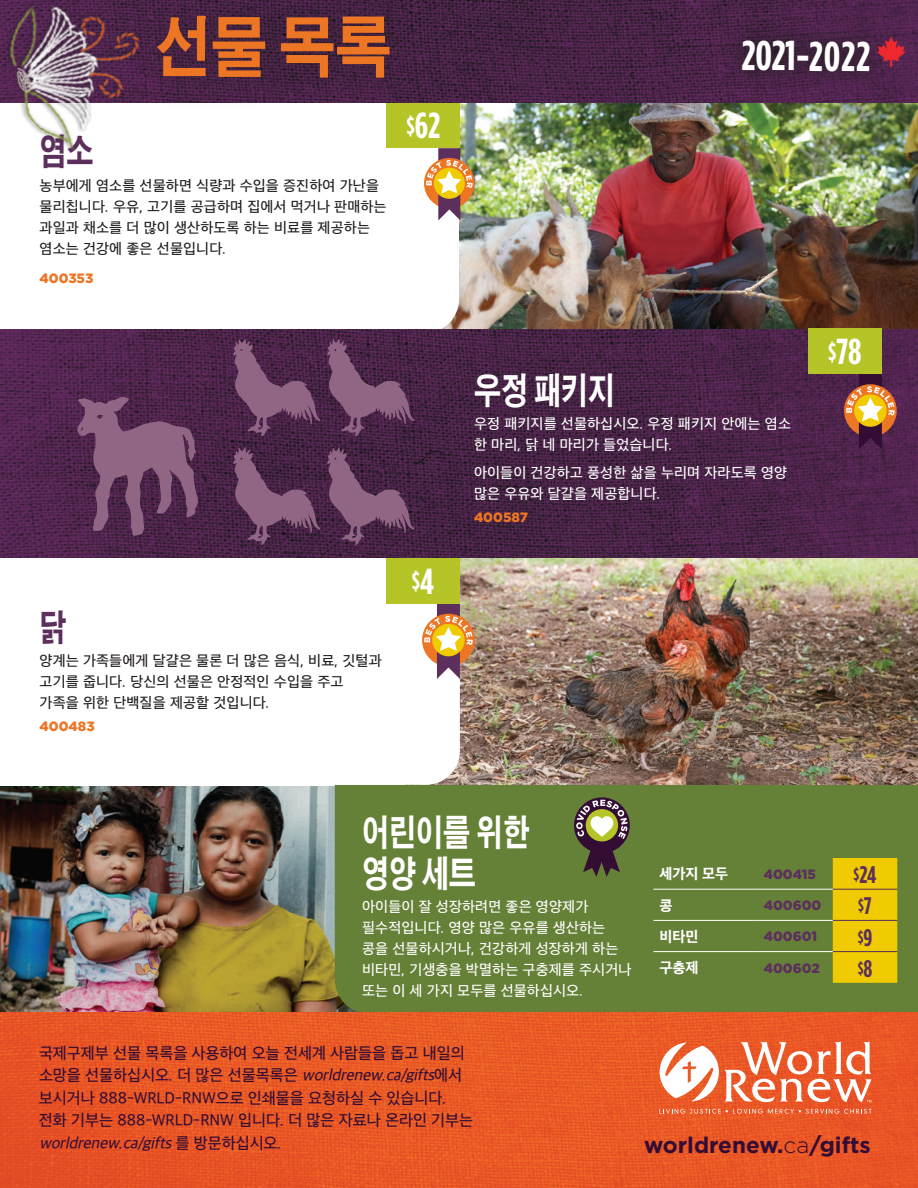
<style>
.page{position:relative;width:918px;height:1188px;background:#fff}
.page>*{position:absolute;margin:0;border:0;box-sizing:border-box;transform-origin:0 0}
.t1{font:700 66px "Adobe Gothic Std";color:#ed7625;scale:.85 1}
.t2{font:700 41.55px "Gotham Condensed";color:#fff}
.t3{font:700 36.15px "Gotham Condensed";color:#fff}
.t4{font:700 36px/40.5px "Adobe Gothic Std";color:#fff;scale:.75 1}
.t5{font:700 36px "Adobe Gothic Std";color:#5c2f5d;scale:.75 1}
.t6{font:700 24px "Gotham Condensed";color:#5c2f5d}
.t7{font:700 23.7px "Gotham Condensed";color:#fff}
.t8{font:700 22.5px "Gotham";color:#330d34}
.t9{font:500 16.5px/22.5px "Apple SD Gothic Neo";color:#330d34}
.t10{font:700 16.5px "Gotham Condensed";color:#5c2f5d}
.t11{font:500 15px/21px "Apple SD Gothic Neo";letter-spacing:.01em;color:#fff}
.t12{font:500 15px/21px "Apple SD Gothic Neo";letter-spacing:.01em;color:#231f20}
.t13{font:800 15px "Apple SD Gothic Neo";color:#fff}
.t14{font:900 13.5px "Gotham";color:#5c2f5d}
.t15{font:900 13.5px "Gotham";color:#ed7625}
.s1{font-size:23.7px}
.s2{font-size:36.15px}
.s3{font-size:16.5px}
.s4{font-size:24px}
.s5{font-style:italic}
.s6{font-weight:300}
</style>
<div class="page">
<img style="left:0;top:787px;width:335px;height:226px">
<div style="left:335px;top:785px;width:583px;height:228px;background:#658037"></div>
<img style="left:0;top:1013px;width:918px;height:175px">
<img style="left:460px;top:558px;width:458px;height:227px">
<svg style="left:659px;top:1109px;width:213px;height:5px"></svg>
<svg style="left:660px;top:1041px;width:211px;height:61px"></svg>
<img style="left:459px;top:103px;width:459px;height:226px">
<svg style="left:424px;top:158px;width:51px;height:51px"></svg>
<svg style="left:426px;top:148px;width:47px;height:72px"></svg>
<div style="left:387px;top:102px;width:73px;height:46px;background:#b5c527"></div>
<img style="left:0;top:329px;width:918px;height:229px">
<svg style="left:846px;top:374px;width:49px;height:75px;background:#9d6749"></svg>
<svg style="left:422px;top:614px;width:53px;height:52px"></svg>
<svg style="left:424px;top:604px;width:49px;height:75px"></svg>
<div style="left:386px;top:558px;width:74px;height:46px;background:#b5c527"></div>
<div style="left:574px;top:797px;width:56px;height:56px;background:#330d34;border-radius:50%"></div>
<svg style="left:583px;top:846px;width:37px;height:31px"></svg>
<div style="left:586px;top:809px;width:32px;height:32px;background:#b5c527;border-radius:50%"></div>
<svg style="left:576px;top:800px;width:52px;height:39px"></svg>
<div style="left:833px;top:858px;width:64px;height:125px;background:#f0cb02"></div>
<hr style="left:833px;top:889px;width:64px;height:1px;background:#5c2f5d">
<hr style="left:833px;top:920px;width:64px;height:1px;background:#5c2f5d">
<hr style="left:833px;top:951px;width:64px;height:1px;background:#5c2f5d">
<hr style="left:653px;top:889px;width:105px;height:1px;background:#fff">
<hr style="left:758px;top:889px;width:75px;height:1px;background:#fff">
<hr style="left:653px;top:920px;width:105px;height:1px;background:#fff">
<hr style="left:758px;top:920px;width:75px;height:1px;background:#fff">
<hr style="left:653px;top:951px;width:105px;height:1px;background:#fff">
<hr style="left:758px;top:951px;width:75px;height:1px;background:#fff">
<img style="left:421px;top:0;width:497px;height:103px">
<div style="left:725px;top:23px;width:162px;height:67px;background:#231f20;opacity:.83"></div>
<div style="left:126px;top:0;width:295px;height:112px;background:#231f20;opacity:.42"></div>
<svg style="left:77px;top:397px;width:121px;height:139px;background:#6c4365"></svg>
<svg style="left:233px;top:339px;width:87px;height:98px;background:#643c5e"></svg>
<svg style="left:233px;top:448px;width:87px;height:97px;background:#623c5b"></svg>
<svg style="left:327px;top:339px;width:87px;height:98px;background:#633c5d"></svg>
<svg style="left:327px;top:448px;width:87px;height:97px;background:#613c5b"></svg>
<div style="left:808px;top:328px;width:74px;height:46px;background:#b5c527"></div>
<img style="left:0;top:0;width:144px;height:150px">
<svg style="left:878px;top:38px;width:26px;height:28px"></svg>
<h1 class="t1" style="left:155px;top:8px;width:280px">선물 목록</h1>
<h3 class="t5" style="left:40px;top:130px;width:74px">염소</h3>
<p class="t12" style="left:40px;top:176px;width:349px">농부에게 염소를 선물하면 식량과 수입을 증진하여 가난을 물리칩니다. 우유, 고기를 공급하며 집에서 먹거나 판매하는 과일과 채소를 더 많이 생산하도록 하는 비료를 제공하는 염소는 건강에 좋은 선물입니다.</p>
<p class="t15" style="left:40px;top:269px;width:55px">400353</p>
<h3 class="t3" style="left:407px;top:104px;width:35px"><span class="s1">$</span>62</h3>
<h3 class="t5" style="left:40px;top:606px;width:37px">닭</h3>
<p class="t12" style="left:40px;top:651px;width:344px">양계는 가족들에게 달걀은 물론 더 많은 음식, 비료, 깃털과 고기를 줍니다. 당신의 선물은 안정적인 수입을 주고 가족을 위한 단백질을 제공할 것입니다.</p>
<p class="t15" style="left:40px;top:717px;width:57px">400483</p>
<h3 class="t7" style="left:412px;top:567px;width:24px">$<span class="s2">4</span></h3>
<h2 class="t2" style="left:742px;top:31px;width:130px;rotate:1deg">2021-2022</h2>
<h3 class="t4" style="left:474px;top:371px;width:189px">우정 패키지</h3>
<p class="t11" style="left:474px;top:414px;width:318px">우정 패키지를 선물하십시오. 우정 패키지 안에는 염소 한 마리, 닭 네 마리가 들었습니다.</p>
<p class="t11" style="left:474px;top:463px;width:315px">아이들이 건강하고 풍성한 삶을 누리며 자라도록 영양 많은 우유와 달걀을 제공합니다.</p>
<p class="t15" style="left:474px;top:508px;width:56px">400587</p>
<h3 class="t3" style="left:828px;top:330px;width:35px"><span class="s1">$</span>78</h3>
<h3 class="t4" style="left:362px;top:814px;width:225px">어린이를 위한 영양 세트</h3>
<p class="t11" style="left:362px;top:897px;width:271px">아이들이 잘 성장하려면 좋은 영양제가 필수적입니다. 영양 많은 우유를 생산하는 콩을 선물하시거나, 건강하게 성장하게 하는 비타민, 기생충을 박멸하는 구충제를 주시거나 또는 이 세 가지 모두를 선물하십시오.</p>
<p class="t13" style="left:659px;top:866px;width:70px">세가지 모두</p>
<p class="t14" style="left:764px;top:865px;width:54px">400415</p>
<h3 class="t6" style="left:854px;top:861px;width:24px"><span class="s3">$</span>24</h3>
<p class="t13" style="left:659px;top:897px;width:14px">콩</p>
<p class="t14" style="left:764px;top:896px;width:59px">400600</p>
<p class="t10" style="left:858px;top:896px;width:15px">$<span class="s4">7</span></p>
<p class="t13" style="left:659px;top:928px;width:40px">비타민</p>
<p class="t14" style="left:764px;top:927px;width:55px">400601</p>
<p class="t10" style="left:858px;top:927px;width:16px">$<span class="s4">9</span></p>
<p class="t13" style="left:659px;top:959px;width:40px">구충제</p>
<p class="t14" style="left:764px;top:959px;width:58px">400602</p>
<p class="t10" style="left:858px;top:958px;width:16px">$<span class="s4">8</span></p>
<p class="t9" style="left:39px;top:1042px;width:436px">국제구제부 선물 목록을 사용하여 오늘 전세계 사람들을 돕고 내일의 소 망 을 선 물 하 십 시 오 . 더 많 은 선 물 목 록 은 <span class="s5">worldrenew.ca/gifts</span>에 서 보시거나 888-WRLD-RNW으로 인쇄물을 요청하실 수 있습니다. 전화 기부는 888-WRLD-RNW 입니다. 더 많은 자료나 온라인 기부는 <span class="s5">worldrenew.ca/gifts</span>를 방 문 하 십 시 오 .</p>
<h3 class="t8" style="left:644px;top:1130px;width:228px">worldrenew.<span class="s6">ca</span>/gifts</h3>
</div>
